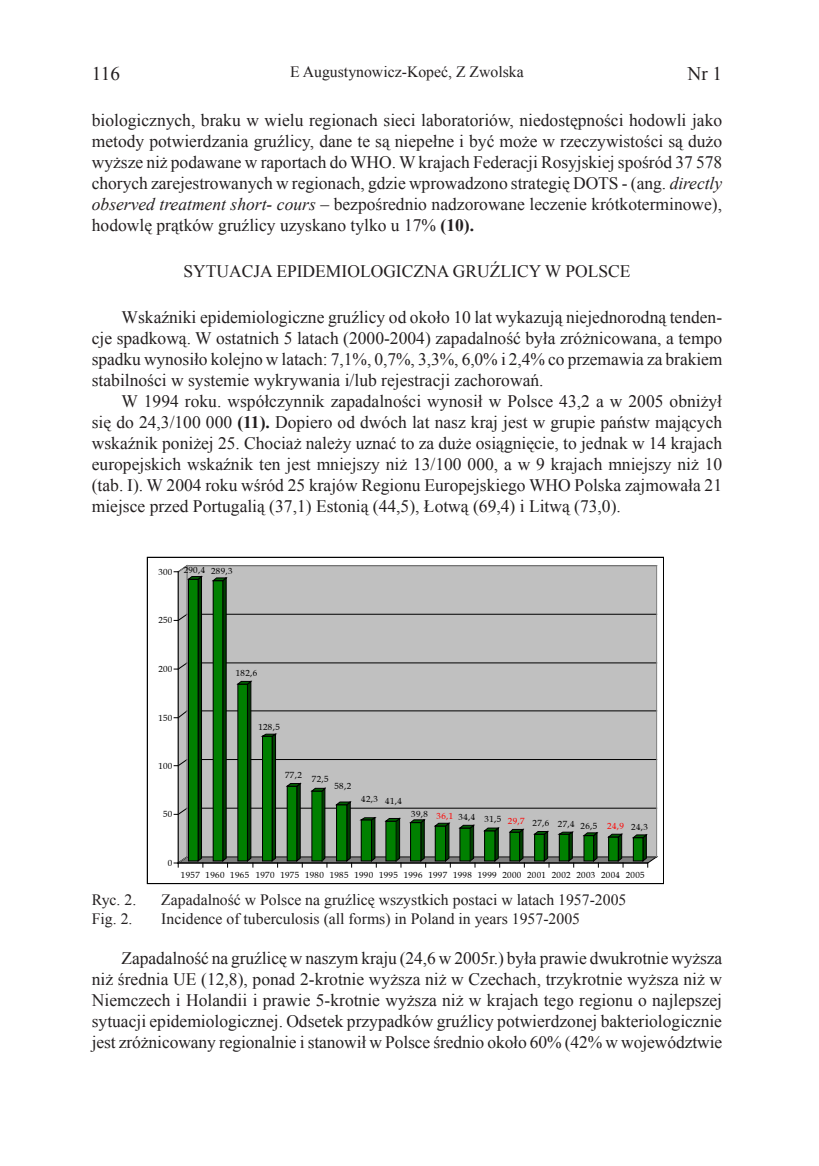
<style>
.page{position:relative;width:819px;height:1166px;background:#fff}
.page>*{position:absolute;margin:0;border:0;box-sizing:border-box;transform-origin:0 0}
.t1{font:19.25px "Times New Roman";color:#231f20}
.t2{font:17.5px/21px "Times New Roman";color:#231f20;text-align:justify}
.t3{font:15.75px "Times New Roman";color:#231f20}
.t4{font:8.92px "Book Antiqua";letter-spacing:.04em;color:#000}
.s1{font-style:italic}
.s2{font-weight:700}
.s3{color:#f00}
</style>
<div class="page">
<svg style="left:174px;top:564px;width:483px;height:303px;background:#9fab9f"></svg>
<p class="t1" style="left:92px;top:60px;width:30px">116</p>
<p class="t3" style="left:290px;top:61px;width:235px">E Augustynowicz-Kopeć, Z Zwolska</p>
<p class="t1" style="left:687px;top:60px;width:36px">Nr 1</p>
<p class="t2" style="left:92px;top:110px;width:632px">biologicznych, braku w wielu regionach sieci laboratoriów, niedostępności hodowli jako metody potwierdzania gruźlicy, dane te są niepełne i być może w rzeczywistości są dużo wyższe niż podawane w raportach do WHO. W krajach Federacji Rosyjskiej spośród 37 578 chorych zarejestrowanych w regionach, gdzie wprowadzono strategię DOTS - (ang. <span class="s1">directly observed treatment short- cours</span> – bezpośrednio nadzorowane leczenie krótkoterminowe), hodowlę prątków gruźlicy uzyskano tylko u 17% <span class="s2">(10).</span></p>
<p class="t2" style="left:183px;top:260px;width:448px">SYTUACJA EPIDEMIOLOGICZNA GRUŹLICY W POLSCE</p>
<p class="t2" style="left:92px;top:306px;width:632px;text-indent:30px">Wskaźniki epidemiologiczne gruźlicy od około 10 lat wykazują niejednorodną tenden&shy;cje spadkową. W ostatnich 5 latach (2000-2004) zapadalność była zróżnicowana, a tempo spadku wynosiło kolejno w latach: 7,1%, 0,7%, 3,3%, 6,0% i 2,4% co przemawia za brakiem stabilności w systemie wykrywania i/lub rejestracji zachorowań.</p>
<p class="t2" style="left:92px;top:390px;width:632px;text-indent:30px">W 1994 roku. współczynnik zapadalności wynosił w Polsce 43,2 a w 2005 obniżył się do 24,3/100 000 <span class="s2">(11).</span> Dopiero od dwóch lat nasz kraj jest w grupie państw mających wskaźnik poniżej 25. Chociaż należy uznać to za duże osiągnięcie, to jednak w 14 krajach europejskich wskaźnik ten jest mniejszy niż 13/100 000, a w 9 krajach mniejszy niż 10 (tab. I). W 2004 roku wśród 25 krajów Regionu Europejskiego WHO Polska zajmowała 21 miejsce przed Portugalią (37,1) Estonią (44,5), Łotwą (69,4) i Litwą (73,0).</p>
<p class="t4" style="left:158px;top:566px;width:16px">300</p>
<p class="t4" style="left:184px;top:565px;width:50px">290,4 289,3</p>
<p class="t4" style="left:158px;top:615px;width:16px">250</p>
<p class="t4" style="left:158px;top:663px;width:16px">200</p>
<p class="t4" style="left:236px;top:667px;width:23px">182,6</p>
<p class="t4" style="left:158px;top:712px;width:16px">150</p>
<p class="t4" style="left:258px;top:722px;width:23px">128,5</p>
<p class="t4" style="left:158px;top:760px;width:16px">100</p>
<p class="t4" style="left:163px;top:809px;width:11px">50</p>
<p class="t4" style="left:285px;top:769px;width:18px">77,2</p>
<p class="t4" style="left:312px;top:774px;width:18px">72,5</p>
<p class="t4" style="left:334px;top:781px;width:18px">58,2</p>
<p class="t4" style="left:361px;top:794px;width:42px">42,3 41,4</p>
<p class="t4" style="left:411px;top:817px;width:238px">39,8 <sup>36,1</sup> 34,4 31,5 <sup>29,7</sup> 27,6 27,4 26,5 <span class="s3">24,9</span> 24,3</p>
<p class="t4" style="left:168px;top:857px;width:6px">0</p>
<p class="t4" style="left:181px;top:869px;width:465px">1957 1960 1965 1970 1975 1980 1985 1990 1995 1996 1997 1998 1999 2000 2001 2002 2003 2004 2005</p>
<p class="t3" style="left:92px;top:889px;width:46px">Ryc. 2.</p>
<p class="t3" style="left:161px;top:889px;width:466px">Zapadalność w Polsce na gruźlicę wszystkich postaci w latach 1957-2005</p>
<p class="t3" style="left:92px;top:908px;width:42px">Fig. 2.</p>
<p class="t3" style="left:161px;top:908px;width:420px">Incidence of tuberculosis (all forms) in Poland in years 1957-2005</p>
<p class="t2" style="left:92px;top:947px;width:632px;text-indent:30px">Zapadalność na gruźlicę w naszym kraju (24,6 w 2005r.) była prawie dwukrotnie wyższa niż średnia UE (12,8), ponad 2-krotnie wyższa niż w Czechach, trzykrotnie wyższa niż w Niemczech i Holandii i prawie 5-krotnie wyższa niż w krajach tego regionu o najlepszej sytuacji epidemiologicznej. Odsetek przypadków gruźlicy potwierdzonej bakteriologicznie jest zróżnicowany regionalnie i stanowił w Polsce średnio około 60% (42% w województwie</p>
</div>
